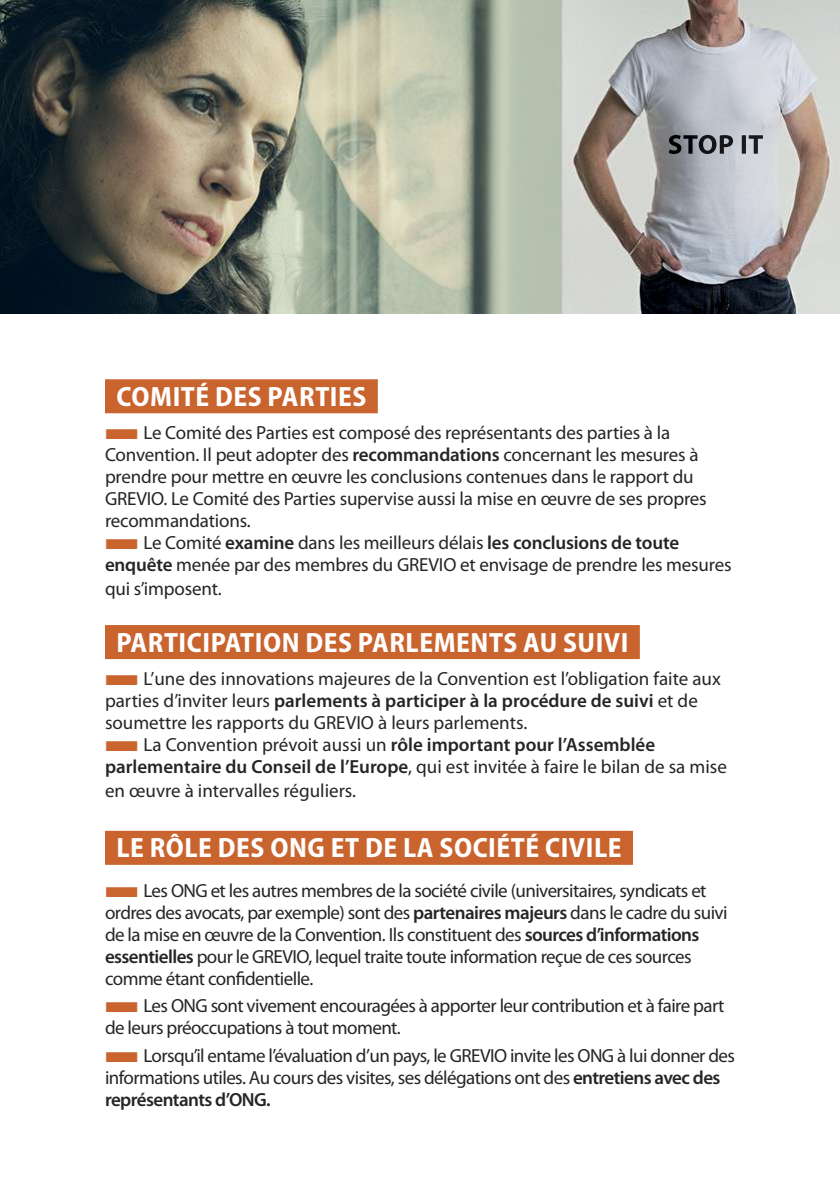
<style>
.page{position:relative;width:840px;height:1191px;background:#fff}
.page>*{position:absolute;margin:0;border:0;box-sizing:border-box;transform-origin:0 0}
.t1{font:700 semi-condensed 28px "Myriad Pro";letter-spacing:.02em;color:#fff}
.t2{font:19px/22px "Myriad Pro";letter-spacing:-.02em;color:#272425}
.t3{font:19px/22px "Myriad Pro";color:#272425}
.s1{color:#ca642e}
.s2{font-weight:600}
</style>
<div class="page">
<img style="left:0;top:0;width:839px;height:313px">
<div style="left:105px;top:379px;width:272px;height:34px;background:#ca642e"></div>
<div style="left:105px;top:625px;width:534px;height:34px;background:#ca642e"></div>
<div style="left:105px;top:831px;width:527px;height:34px;background:#ca642e"></div>
<img style="left:668px;top:135px;width:13px;height:19px">
<img style="left:683px;top:135px;width:33px;height:19px">
<img style="left:719px;top:135px;width:13px;height:19px">
<img style="left:741px;top:135px;width:4px;height:19px">
<img style="left:748px;top:135px;width:14px;height:19px">
<h1 class="t1" style="left:117px;top:380px;width:251px">COMITÉ DES PARTIES</h1>
<p class="t2" style="left:105px;top:423px;width:603px"><span class="s1">■</span>Le Comité des Parties est composé des représentants des parties à la Convention. Il peut adopter des <span class="s2">recommandations</span> concernant les mesures à prendre pour mettre en œuvre les conclusions contenues dans le rapport du GREVIO. Le Comité des Parties supervise aussi la mise en œuvre de ses propres recommandations.</p>
<p class="t2" style="left:105px;top:533px;width:627px"><span class="s1">■</span>Le Comité <span class="s2">examine</span> dans les meilleurs délais <span class="s2">les conclusions de toute enquête</span> menée par des membres du GREVIO et envisage de prendre les mesures</p>
<p class="t2" style="left:105px;top:579px;width:118px">qui s’imposent.</p>
<h1 class="t1" style="left:116px;top:625px;width:513px">PARTICIPATION DES PARLEMENTS AU SUIVI</h1>
<p class="t3" style="left:105px;top:669px;width:617px"><span class="s1">■</span>L’une des innovations majeures de la Convention est l’obligation faite aux parties d’inviter leurs <span class="s2">parlements à participer à la procédure de suivi</span> et de soumettre les rapports du GREVIO à leurs parlements.</p>
<p class="t3" style="left:105px;top:735px;width:623px"><span class="s1">■</span>La Convention prévoit aussi un <span class="s2">rôle important pour l’Assemblée parlementaire du Conseil de l’Europe</span>, qui est invitée à faire le bilan de sa mise</p>
<p class="t3" style="left:105px;top:781px;width:252px">en œuvre à intervalles réguliers.</p>
<h1 class="t1" style="left:116px;top:831px;width:506px">LE RÔLE DES ONG ET DE LA SOCIÉTÉ CIVILE</h1>
<p class="t2" style="left:105px;top:880px;width:623px"><span class="s1">■</span>Les ONG et les autres membres de la société civile (universitaires, syndicats et ordres des avocats, par exemple) sont des <span class="s2">partenaires majeurs</span> dans le cadre du suivi de la mise en œuvre de la Convention. Ils constituent des <span class="s2">sources d’informations essentielles</span> pour le GREVIO, lequel traite toute information reçue de ces sources comme étant confidentielle.</p>
<p class="t2" style="left:105px;top:996px;width:620px"><span class="s1">■</span>Les ONG sont vivement encouragées à apporter leur contribution et à faire part de leurs préoccupations à tout moment.</p>
<p class="t2" style="left:105px;top:1046px;width:631px"><span class="s1">■</span>Lorsqu’il entame l’évaluation d’un pays, le GREVIO invite les ONG à lui donner des informations utiles. Au cours des visites, ses délégations ont des <span class="s2">entretiens avec des représentants d’ONG.</span></p>
</div>
